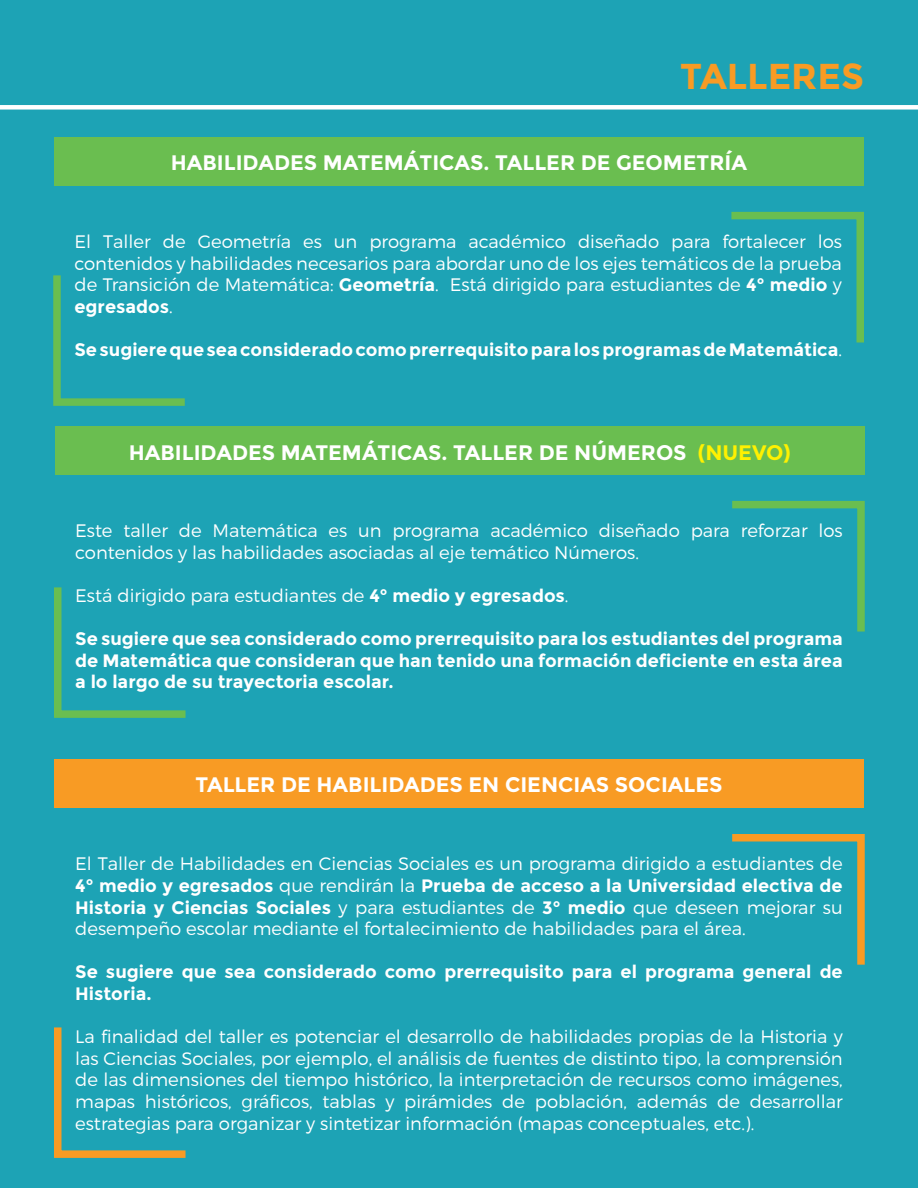
<style>
.page{position:relative;width:918px;height:1188px;background:#1da3b5}
.page>*{position:absolute;margin:0;border:0;box-sizing:border-box;transform-origin:0 0}
.t1{font:700 36px "Montserrat";color:#f89b24}
.t2{font:700 21px "Montserrat";color:#fff}
.t3{font:300 18px/21.6px "Montserrat";color:#fff;text-align:justify}
.t4{font:700 18px/21.6px "Montserrat";color:#fff;text-align:justify}
.s1{font-weight:700}
.s2{font-weight:300}
.s3{color:#fff101}
</style>
<div class="page">
<svg style="left:53px;top:275px;width:132px;height:131px"></svg>
<svg style="left:731px;top:211px;width:133px;height:132px"></svg>
<div style="left:54px;top:137px;width:810px;height:48px;background:#6abe50"></div>
<svg style="left:54px;top:587px;width:132px;height:131px"></svg>
<svg style="left:732px;top:500px;width:133px;height:132px"></svg>
<div style="left:55px;top:427px;width:810px;height:48px;background:#6abe50"></div>
<div style="left:0;top:105px;width:918px;height:5px;background:#fff"></div>
<svg style="left:54px;top:1027px;width:132px;height:131px"></svg>
<svg style="left:732px;top:834px;width:133px;height:131px"></svg>
<div style="left:54px;top:759px;width:810px;height:49px;background:#f89b24"></div>
<h1 class="t1" style="left:680px;top:55px;width:185px">TALLERES</h1>
<p class="t2" style="left:171px;top:150px;width:578px">HABILIDADES MATEMÁTICAS. TALLER DE GEOMETRÍA</p>
<p class="t3" style="left:75px;top:231px;width:769px">El Taller de Geometría es un programa académico diseñado para fortalecer los contenidos y habilidades necesarios para abordar uno de los ejes temáticos de la prueba de Transición de Matemática: <span class="s1">Geometría</span>. Está dirigido para estudiantes de <span class="s1">4° medio</span> y <span class="s1">egresados</span>.</p>
<p class="t4" style="left:75px;top:339px;width:769px">Se sugiere que sea considerado como prerrequisito para los programas de Matemática<span class="s2">.</span></p>
<p class="t2" style="left:129px;top:440px;width:663px">HABILIDADES MATEMÁTICAS. TALLER DE NÚMEROS <span class="s3">(NUEVO)</span></p>
<p class="t3" style="left:75px;top:520px;width:769px">Este taller de Matemática es un programa académico diseñado para reforzar los contenidos y las habilidades asociadas al eje temático Números.</p>
<p class="t3" style="left:75px;top:585px;width:495px">Está dirigido para estudiantes de <span class="s1">4° medio y egresados</span>.</p>
<p class="t4" style="left:75px;top:628px;width:769px">Se sugiere que sea considerado como prerrequisito para los estudiantes del programa de Matemática que consideran que han tenido una formación deficiente en esta área a lo largo de su trayectoria escolar.</p>
<p class="t2" style="left:195px;top:772px;width:529px">TALLER DE HABILIDADES EN CIENCIAS SOCIALES</p>
<p class="t3" style="left:75px;top:853px;width:769px">El Taller de Habilidades en Ciencias Sociales es un programa dirigido a estudiantes de <span class="s1">4° medio y egresados</span> que rendirán la <span class="s1">Prueba de acceso a la Universidad electiva de Historia y Ciencias Sociales</span> y para estudiantes de <span class="s1">3° medio</span> que deseen mejorar su desempeño escolar mediante el fortalecimiento de habilidades para el área.</p>
<p class="t4" style="left:75px;top:961px;width:769px">Se sugiere que sea considerado como prerrequisito para el programa general de<br>Historia.</p>
<p class="t3" style="left:75px;top:1026px;width:769px">La finalidad del taller es potenciar el desarrollo de habilidades propias de la Historia y las Ciencias Sociales, por ejemplo, el análisis de fuentes de distinto tipo, la comprensión de las dimensiones del tiempo histórico, la interpretación de recursos como imágenes, mapas históricos, gráficos, tablas y pirámides de población, además de desarrollar estrategias para organizar y sintetizar información (mapas conceptuales, etc.).</p>
</div>
